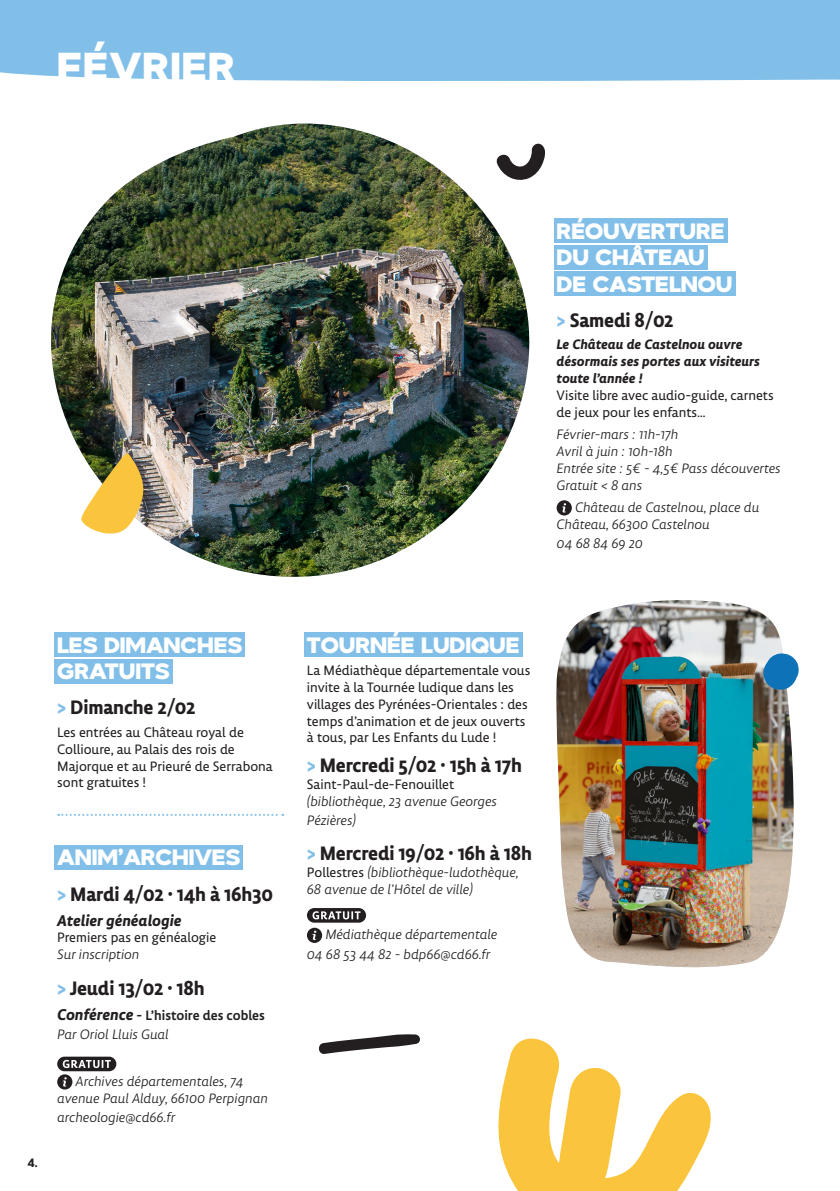
<style>
.page{position:relative;width:840px;height:1191px;background:#fff}
.page>*{position:absolute;margin:0;border:0;box-sizing:border-box;transform-origin:0 0}
.t1{font:40px "Tango Sans Bold";letter-spacing:.03em;color:#fff}
.Titre_Lieu_Animation_Noir{font:22px "Tango Sans Bold";color:#fff}
.Date{font:700 20px "Lemon Sans Next";letter-spacing:-.01em;color:#231f20}
.Animations{font:italic 700 16px "Lemon Sans Next";color:#231f20}
.Date-2{font:14px/16.8px "Lemon Sans Next";color:#231f20}
.Infos_Pratiques{font:italic 14px/16.8px "Lemon Sans Next S Light";color:#231f20}
.Détails{font:italic 700 14px/16.8px "Lemon Sans Next";color:#231f20}
.Date-3{font:italic 14px/16.8px "Lemon Sans Next S Light";color:#231f20}
.Détails-2{font:italic 14px/19.2px "Lemon Sans Next S Light";color:#231f20}
.Animations-2{font:500 14px/19.2px "Lemon Sans Next";color:#231f20}
.Animations-3{font:14px/16.8px "Lemon Sans Next";color:#231f20}
.t2{font:12px "Tango Sans";color:#231f20}
.s1{color:#81bfe9}
.s2{font-family:"Lemon Sans Next S Light";font-style:italic}
.s3{font-weight:700;font-style:italic;font-size:16px}
.s4{font-family:"Lemon Sans Next S Light";font-weight:400;font-style:italic}
.s5{font-weight:400;font-style:normal}
.s6{font-family:"Lemon Sans Next";font-style:normal}
</style>
<div class="page">
<img style="left:51px;top:124px;width:479px;height:453px">
<div style="left:0;top:0;width:838px;height:81px;background:#81bfe9"></div>
<svg style="left:838px;top:0;width:1px;height:80px"></svg>
<div style="left:54px;top:632px;width:191px;height:25px;background:#81bfe9"></div>
<div style="left:54px;top:658px;width:118px;height:25px;background:#81bfe9"></div>
<div style="left:54px;top:845px;width:189px;height:25px;background:#81bfe9"></div>
<svg style="left:58px;top:814px;width:225px;height:2px"></svg>
<div style="left:57px;top:1056px;width:59px;height:15px;background:#231f20;border-radius:7px"></div>
<svg style="left:63px;top:1059px;width:48px;height:9px"></svg>
<svg style="left:57px;top:1074px;width:15px;height:15px"></svg>
<div style="left:304px;top:632px;width:218px;height:25px;background:#81bfe9"></div>
<div style="left:307px;top:908px;width:59px;height:14px;background:#231f20;border-radius:7px"></div>
<svg style="left:312px;top:911px;width:48px;height:8px"></svg>
<svg style="left:307px;top:927px;width:15px;height:16px"></svg>
<div style="left:553px;top:218px;width:174px;height:25px;background:#81bfe9"></div>
<div style="left:553px;top:245px;width:154px;height:25px;background:#81bfe9"></div>
<div style="left:553px;top:271px;width:182px;height:25px;background:#81bfe9"></div>
<svg style="left:556px;top:500px;width:15px;height:15px"></svg>
<img style="left:556px;top:600px;width:243px;height:368px">
<svg style="left:318px;top:1034px;width:102px;height:20px"></svg>
<svg style="left:493px;top:141px;width:53px;height:42px"></svg>
<svg style="left:498px;top:1038px;width:213px;height:153px"></svg>
<svg style="left:761px;top:653px;width:37px;height:39px"></svg>
<img style="left:81px;top:453px;width:63px;height:81px">
<p class="t1" style="left:57px;top:41px;width:179px">FÉVRIER</p>
<p class="Titre_Lieu_Animation_Noir" style="left:57px;top:631px;width:186px">LES DIMANCHES</p>
<p class="Titre_Lieu_Animation_Noir" style="left:57px;top:657px;width:114px">GRATUITS</p>
<p class="Date" style="left:57px;top:695px;width:140px"><span class="s1">&gt;</span> Dimanche 2/02</p>
<p class="Date-2" style="left:57px;top:723px;width:217px">Les entrées au Château royal de<br>Collioure, au Palais des rois de<br>Majorque et au Prieuré de Serrabona sont gratuites !</p>
<p class="t2" style="left:28px;top:1154px;width:11px">4.</p>
<p class="Titre_Lieu_Animation_Noir" style="left:57px;top:843px;width:184px">ANIM’ARCHIVES</p>
<p class="Date" style="left:57px;top:881px;width:217px"><span class="s1">&gt;</span> Mardi 4/02 · 14h à 16h30</p>
<p class="Animations" style="left:57px;top:910px;width:126px">Atelier généalogie</p>
<p class="Animations-3" style="left:57px;top:929px;width:160px">Premiers pas en généalogie<br><span class="s2">Sur inscription</span></p>
<p class="Date" style="left:57px;top:975px;width:149px"><span class="s1">&gt;</span> Jeudi 13/02 · 18h</p>
<p class="Animations-2" style="left:57px;top:1005px;width:209px"><span class="s3">Conférence</span> - L’histoire des cobles<br><span class="s4">Par Oriol Lluis Gual</span></p>
<p class="Infos_Pratiques" style="left:57px;top:1073px;width:212px;text-align:center">Archives départementales, 74 avenue Paul Alduy, 66100 Perpignan</p>
<p class="Infos_Pratiques" style="left:57px;top:1109px;width:119px">archeologie@cd66.fr</p>
<p class="Titre_Lieu_Animation_Noir" style="left:556px;top:217px;width:169px">RÉOUVERTURE</p>
<p class="Titre_Lieu_Animation_Noir" style="left:556px;top:243px;width:149px">DU CHÂTEAU</p>
<p class="Titre_Lieu_Animation_Noir" style="left:556px;top:270px;width:177px">DE CASTELNOU</p>
<p class="Date" style="left:556px;top:308px;width:118px"><span class="s1">&gt;</span> Samedi 8/02</p>
<p class="Détails" style="left:556px;top:336px;width:218px">Le Château de Castelnou ouvre désormais ses portes aux visiteurs toute l’année !<br><span class="s5">Visite libre avec audio-guide, carnets de jeux pour les enfants…</span></p>
<p class="Infos_Pratiques" style="left:556px;top:426px;width:123px">Février-mars : 11h-17h</p>
<p class="Infos_Pratiques" style="left:556px;top:443px;width:117px">Avril à juin : 10h-18h</p>
<p class="Infos_Pratiques" style="left:556px;top:459px;width:225px">Entrée site : 5€ - 4,5€ Pass découvertes<br>Gratuit &lt; 8 ans</p>
<p class="Infos_Pratiques" style="left:556px;top:499px;width:204px;text-indent:18px">Château de Castelnou, place du<br>Château, 66300 Castelnou</p>
<p class="Infos_Pratiques" style="left:556px;top:535px;width:88px">04 68 84 69 20</p>
<p class="Titre_Lieu_Animation_Noir" style="left:307px;top:631px;width:214px">TOURNÉE LUDIQUE</p>
<p class="Date-2" style="left:307px;top:662px;width:225px">La Médiathèque départementale vous invite à la Tournée ludique dans les villages des Pyrénées-Orientales : des temps d’animation et de jeux ouverts à tous, par Les Enfants du Lude !</p>
<p class="Date" style="left:307px;top:753px;width:216px"><span class="s1">&gt;</span> Mercredi 5/02 · 15h à 17h</p>
<p class="Date-3" style="left:307px;top:776px;width:191px"><span class="s6">Saint-Paul-de-Fenouillet </span>(bibliothèque, 23 avenue Georges</p>
<p class="Date-3" style="left:307px;top:812px;width:51px">Pézières)</p>
<p class="Date" style="left:307px;top:841px;width:226px"><span class="s1">&gt;</span> Mercredi 19/02 · 16h à 18h</p>
<p class="Date-3" style="left:307px;top:864px;width:213px"><span class="s6">Pollestres</span> (bibliothèque-ludothèque,<br>68 avenue de l’Hôtel de ville)</p>
<p class="Détails-2" style="left:307px;top:925px;width:192px;text-indent:18px">Médiathèque départementale<br>04 68 53 44 82 - bdp66@cd66.fr</p>
</div>
